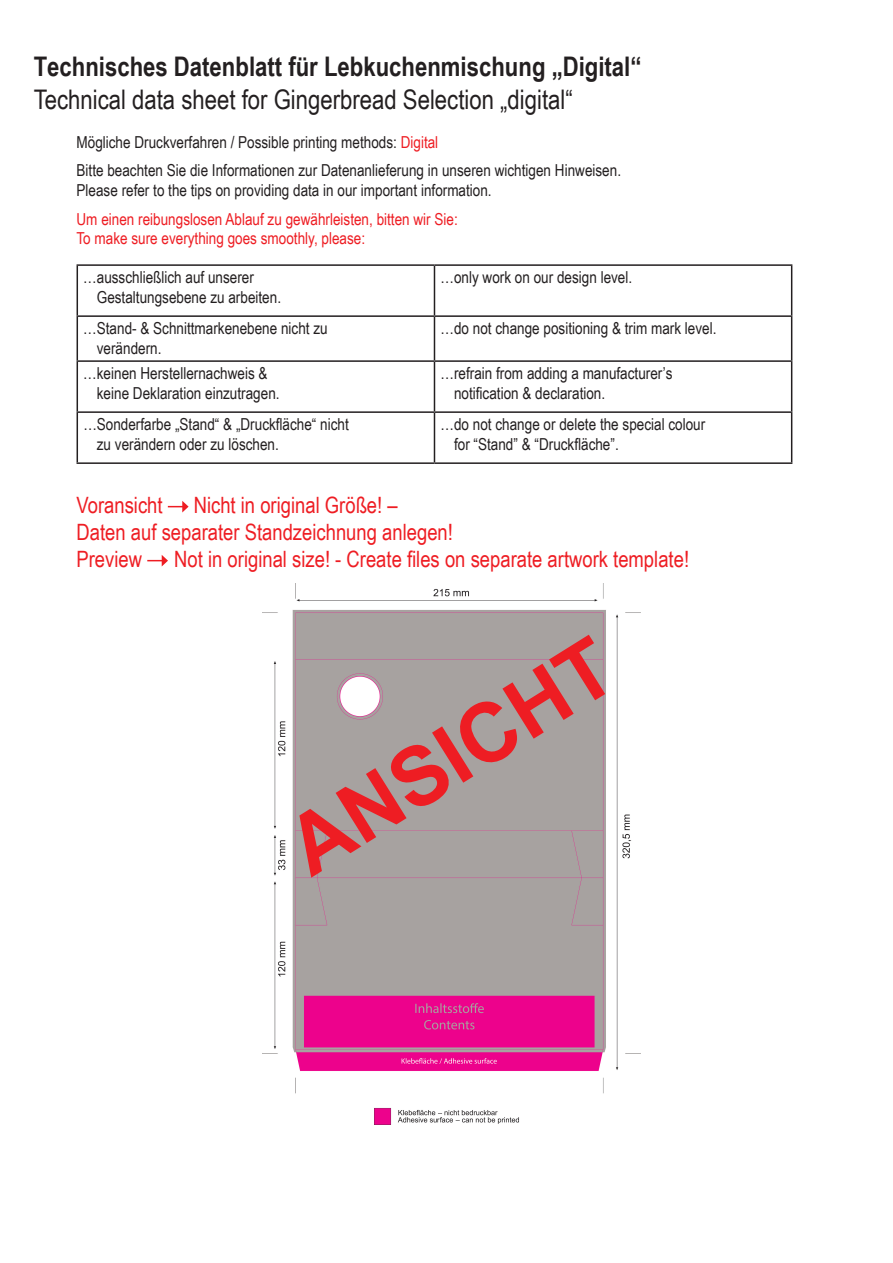
<style>
.page{position:relative;width:893px;height:1263px;background:#fff}
.page>*{position:absolute;margin:0;border:0;box-sizing:border-box;transform-origin:0 0}
.t1{font:700 27px "Arial Narrow";color:#231f20}
.t2{font:27px "Arial Narrow";color:#231f20}
.t3{font:22.5px/27px "Arial Narrow";color:#ee1d23}
.t4{font:16.5px/19.8px "Arial Narrow";color:#231f20}
.t5{font:16.5px/19.8px "Arial Narrow";color:#ee1d23}
.s1{color:#ee1d23}
</style>
<div class="page">
<img style="left:263px;top:584px;width:378px;height:541px">
<hr style="left:77px;top:264px;width:357px;height:2px;background:#231f20">
<hr style="left:77px;top:266px;width:1px;height:49px;background:#231f20">
<hr style="left:434px;top:264px;width:358px;height:2px;background:#231f20">
<hr style="left:434px;top:266px;width:1px;height:49px;background:#231f20">
<hr style="left:791px;top:266px;width:1px;height:49px;background:#231f20">
<hr style="left:77px;top:315px;width:357px;height:2px;background:#231f20">
<hr style="left:77px;top:317px;width:1px;height:43px;background:#231f20">
<hr style="left:434px;top:315px;width:358px;height:2px;background:#231f20">
<hr style="left:434px;top:317px;width:1px;height:43px;background:#231f20">
<hr style="left:791px;top:317px;width:1px;height:43px;background:#231f20">
<hr style="left:77px;top:360px;width:357px;height:2px;background:#231f20">
<hr style="left:77px;top:362px;width:1px;height:49px;background:#231f20">
<hr style="left:434px;top:360px;width:358px;height:2px;background:#231f20">
<hr style="left:434px;top:362px;width:1px;height:49px;background:#231f20">
<hr style="left:791px;top:362px;width:1px;height:49px;background:#231f20">
<hr style="left:77px;top:411px;width:357px;height:2px;background:#231f20">
<hr style="left:77px;top:413px;width:1px;height:49px;background:#231f20">
<hr style="left:434px;top:411px;width:358px;height:2px;background:#231f20">
<hr style="left:434px;top:413px;width:1px;height:49px;background:#231f20">
<hr style="left:791px;top:413px;width:1px;height:49px;background:#231f20">
<hr style="left:77px;top:462px;width:357px;height:2px;background:#231f20">
<hr style="left:434px;top:462px;width:358px;height:2px;background:#231f20">
<svg style="left:168px;top:501px;width:21px;height:11px"></svg>
<svg style="left:147px;top:555px;width:21px;height:11px"></svg>
<svg style="left:299px;top:635px;width:306px;height:243px;background:#b19291"></svg>
<h1 class="t1" style="left:34px;top:46px;width:609px">Technisches Datenblatt für Lebkuchenmischung „Digital“</h1>
<h1 class="t2" style="left:34px;top:79px;width:541px">Technical data sheet for Gingerbread Selection „digital“</h1>
<p class="t4" style="left:77px;top:127px;width:546px;line-height:28.3px">Mögliche Druckverfahren / Possible printing methods: <span class="s1">Digital<br></span>Bitte beachten Sie die Informationen zur Datenanlieferung in unseren wichtigen Hinweisen.</p>
<p class="t4" style="left:77px;top:180px;width:417px">Please refer to the tips on providing data in our important information.</p>
<p class="t5" style="left:77px;top:208px;width:383px">Um einen reibungslosen Ablauf zu gewährleisten, bitten wir Sie:<br>To make sure everything goes smoothly, please:</p>
<p class="t4" style="left:97px;top:267px;width:186px;text-indent:-14px">…ausschließlich auf unserer<br>Gestaltungsebene zu arbeiten.</p>
<p class="t4" style="left:440px;top:267px;width:193px">…only work on our design level.</p>
<p class="t4" style="left:97px;top:318px;width:232px;text-indent:-14px">…Stand- &amp; Schnittmarkenebene nicht zu verändern.</p>
<p class="t4" style="left:440px;top:318px;width:277px">…do not change positioning &amp; trim mark level.</p>
<p class="t4" style="left:97px;top:363px;width:184px;text-indent:-14px">…keinen Herstellernachweis &amp; keine Deklaration einzutragen.</p>
<p class="t4" style="left:454px;top:363px;width:220px;text-indent:-14px">…refrain from adding a manufacturer’s notification &amp; declaration.</p>
<p class="t4" style="left:97px;top:414px;width:253px;text-indent:-14px">…Sonderfarbe „Stand“ &amp; „Druckfläche“ nicht zu verändern oder zu löschen.</p>
<p class="t4" style="left:454px;top:414px;width:253px;text-indent:-14px">…do not change or delete the special colour for “Stand” &amp; “Druckfläche”.</p>
<h2 class="t3" style="left:77px;top:490px;width:378px;text-indent:117px">Nicht in original Größe! –<br>Daten auf separater Standzeichnung anlegen!<br>Preview</h2>
<h2 class="t3" style="left:77px;top:490px;width:88px">Voransicht</h2>
<h2 class="t3" style="left:174px;top:544px;width:516px">Not in original size! - Create files on separate artwork template!</h2>
</div>
